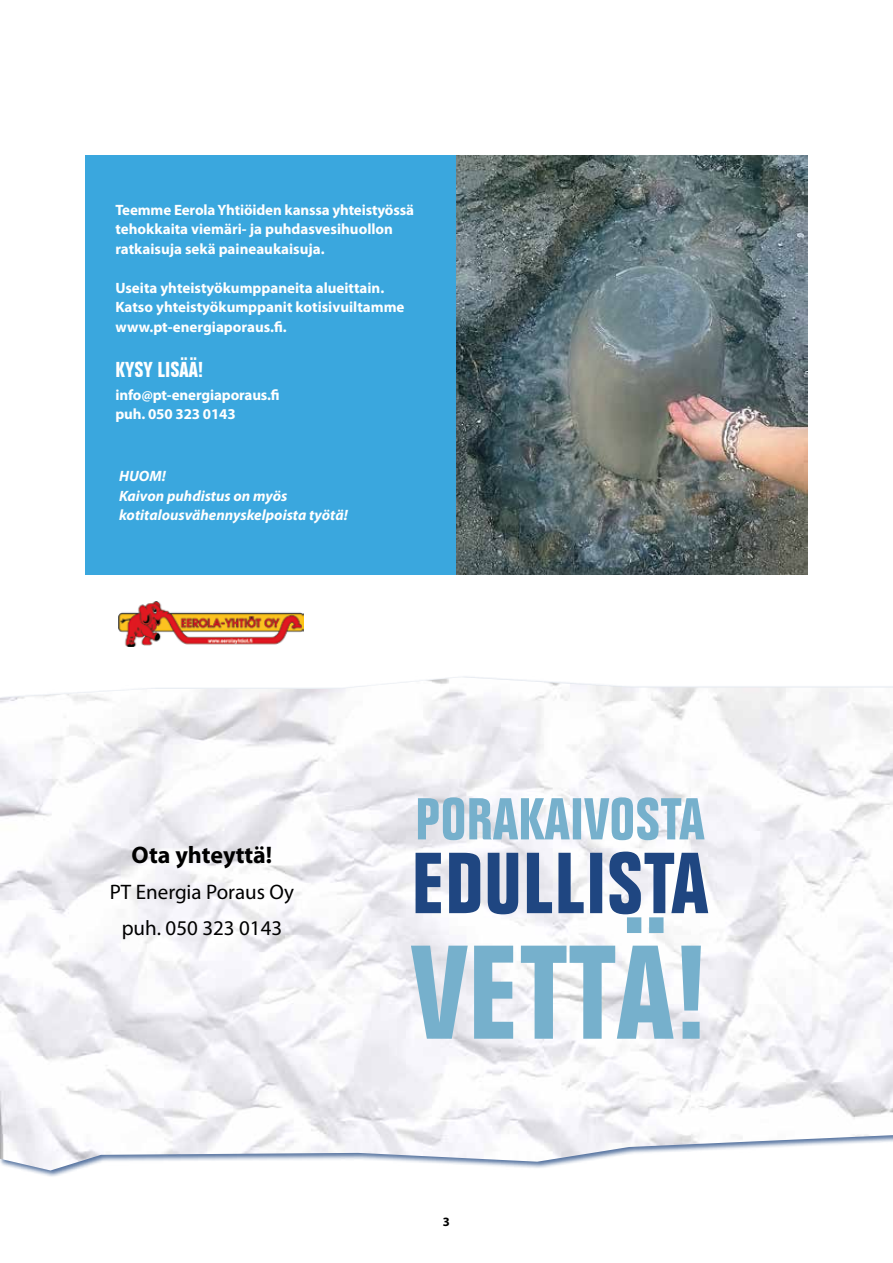
<style>
.page{position:relative;width:893px;height:1263px;background:#fff}
.page>*{position:absolute;margin:0;border:0;box-sizing:border-box;transform-origin:0 0}
.t1{font:700 24px "Myriad Pro";color:#000}
.t2{font:21px/36px "Myriad Pro";color:#000;text-align:center}
.t3{font:700 condensed 21px "Folio BT";color:#fff}
.t4{font:700 15px/19.5px "Myriad Pro";color:#fff}
.t5{font:italic 700 15px/19.5px "Myriad Pro";color:#fff}
.t6{font:700 12.75px "Myriad Pro";color:#000}
</style>
<div class="page">
<img style="left:119px;top:601px;width:185px;height:45px">
<img style="left:0;top:677px;width:893px;height:493px">
<svg style="left:411px;top:851px;width:297px;height:188px"></svg>
<svg style="left:418px;top:797px;width:286px;height:43px"></svg>
<img style="left:455px;top:155px;width:353px;height:419px">
<div style="left:85px;top:155px;width:370px;height:419px;background:#3aa7de"></div>
<p class="t4" style="left:115px;top:199px;width:300px">Teemme Eerola Yhtiöiden kanssa yhteistyössä tehokkaita viemäri- ja puhdasvesihuollon ratkaisuja sekä paineaukaisuja.</p>
<p class="t4" style="left:115px;top:277px;width:291px">Useita yhteistyökumppaneita alueittain.<br>Katso yhteistyökumppanit kotisivuiltamme www.pt-energiaporaus.fi.</p>
<h2 class="t3" style="left:115px;top:357px;width:90px">KYSY LISÄÄ!</h2>
<p class="t4" style="left:115px;top:384px;width:166px">info@pt-energiaporaus.fi puh. 050 323 0143</p>
<p class="t5" style="left:119px;top:466px;width:230px">HUOM!<br>Kaivon puhdistus on myös kotitalousvähennyskelpoista työtä!</p>
<h1 class="t1" style="left:132px;top:839px;width:142px">Ota yhteyttä!</h1>
<h2 class="t2" style="left:110px;top:874px;width:186px">PT Energia Poraus Oy puh. 050 323 0143</h2>
<p class="t6" style="left:443px;top:1213px;width:9px">3</p>
</div>
